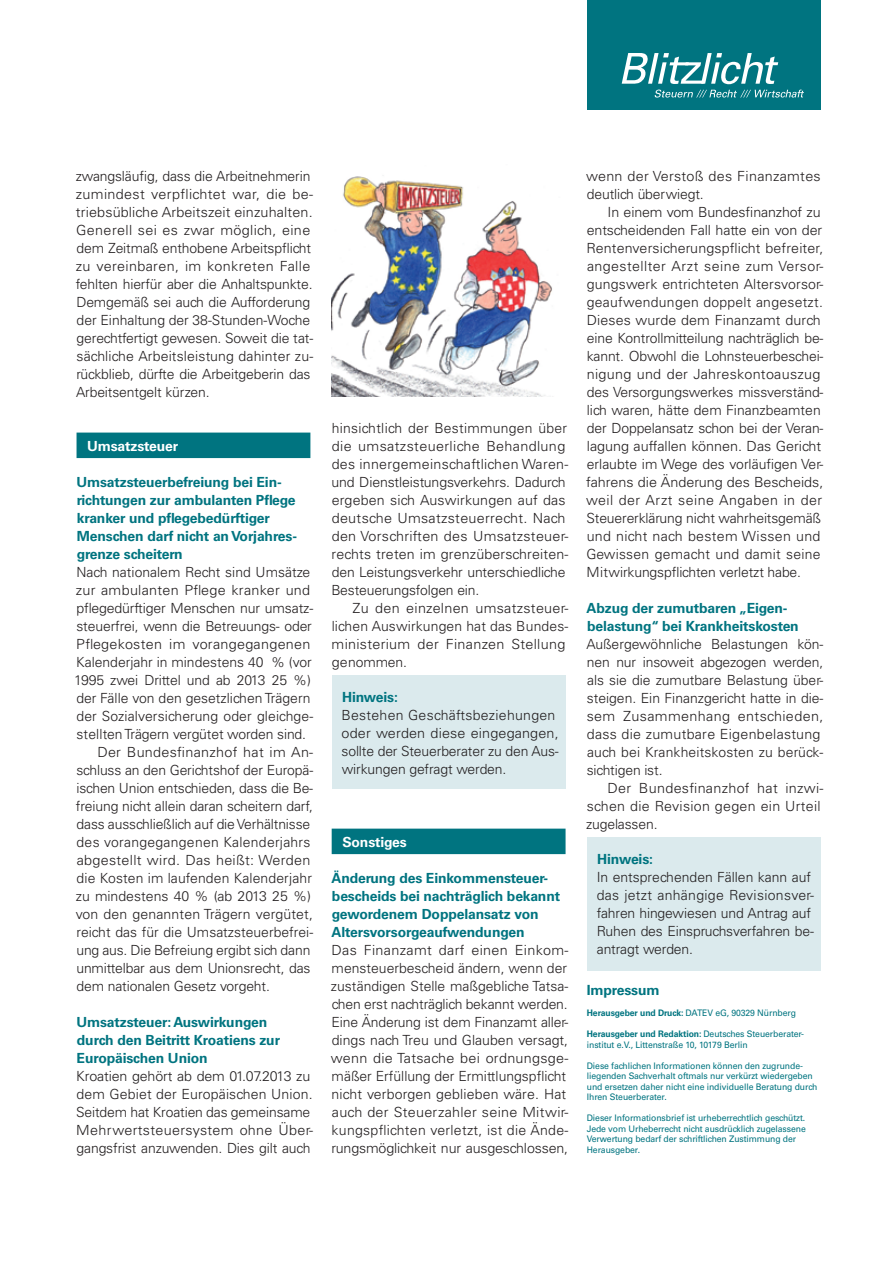
<style>
.page{position:relative;width:893px;height:1263px;background:#fff}
.page>*{position:absolute;margin:0;border:0;box-sizing:border-box;transform-origin:0 0}
.t1{font:300 13.95px/18px "Univers LT Std";color:#231f20}
.t2{font:700 13.95px/18px "Univers LT Std";letter-spacing:-.01em;color:#007480}
.t3{font:300 13.95px/18px "Univers LT Std";letter-spacing:.02em;color:#231f20}
.t4{font:700 13.95px "Univers LT Std";letter-spacing:-.01em;color:#fff}
.t5{font:9px/10.5px "Univers LT Std";letter-spacing:-.01em;color:#007480;scale:.96 1}
.s1{font-weight:700}
</style>
<div class="page">
<div style="left:587px;top:0;width:234px;height:110px;background:#007480"></div>
<svg style="left:622px;top:53px;width:156px;height:31px"></svg>
<svg style="left:655px;top:90px;width:149px;height:8px"></svg>
<div style="left:332px;top:829px;width:234px;height:25px;background:#007480"></div>
<div style="left:332px;top:675px;width:234px;height:113px;background:#dbeaed"></div>
<div style="left:587px;top:837px;width:234px;height:133px;background:#dbeaed"></div>
<div style="left:77px;top:433px;width:233px;height:25px;background:#007480"></div>
<img style="left:332px;top:176px;width:220px;height:220px">
<p class="t1" style="left:76px;top:167px;width:239px">zwangsläufig, dass die Arbeitnehmerin zumindest verpflichtet war, die be&shy;triebsübliche Arbeitszeit einzuhalten.<br>Generell sei es zwar möglich, eine dem Zeitmaß enthobene Arbeitspflicht zu vereinbaren, im konkreten Falle fehlten hierfür aber die Anhaltspunkte.<br>Demgemäß sei auch die Aufforderung der Einhaltung der 38-Stunden-Woche gerechtfertigt gewesen. Soweit die tat&shy;sächliche Arbeitsleistung dahinter zu&shy;rückblieb, dürfte die Arbeitgeberin das Arbeitsentgelt kürzen.</p>
<p class="t4" style="left:87px;top:437px;width:93px">Umsatzsteuer</p>
<p class="t2" style="left:76px;top:473px;width:222px">Umsatzsteuerbefreiung bei Ein&shy;richtungen zur ambulanten Pflege kranker und pflegebedürftiger<br>Menschen darf nicht an Vorjahres&shy;grenze scheitern</p>
<p class="t1" style="left:76px;top:563px;width:235px">Nach nationalem Recht sind Umsätze</p>
<p class="t3" style="left:76px;top:581px;width:236px">zur ambulanten Pflege kranker und</p>
<p class="t1" style="left:77px;top:599px;width:238px">pflegedürftiger Menschen nur umsatz-</p>
<p class="t1" style="left:76px;top:617px;width:237px">steuerfrei, wenn die Betreuungs- oder</p>
<p class="t3" style="left:76px;top:635px;width:236px">Pflegekosten im vorangegangenen</p>
<p class="t1" style="left:76px;top:653px;width:237px">Kalenderjahr in mindestens 40 % (vor</p>
<p class="t1" style="left:74px;top:671px;width:238px">1995 zwei Drittel und ab 2013 25 %)</p>
<p class="t1" style="left:77px;top:689px;width:235px">der Fälle von den gesetzlichen Trägern</p>
<p class="t1" style="left:77px;top:707px;width:238px">der Sozialversicherung oder gleichge-</p>
<p class="t1" style="left:76px;top:725px;width:231px">stellten Trägern vergütet worden sind.</p>
<p class="t3" style="left:97px;top:743px;width:217px">Der Bundesfinanzhof hat im An-</p>
<p class="t1" style="left:76px;top:761px;width:238px">schluss an den Gerichtshof der Europä-</p>
<p class="t1" style="left:76px;top:779px;width:238px">ischen Union entschieden, dass die Be-</p>
<p class="t1" style="left:76px;top:797px;width:239px">freiung nicht allein daran scheitern darf,</p>
<p class="t1" style="left:77px;top:815px;width:235px">dass ausschließlich auf die Verhältnisse</p>
<p class="t3" style="left:77px;top:833px;width:235px">des vorangegangenen Kalenderjahrs</p>
<p class="t3" style="left:77px;top:851px;width:235px">abgestellt wird. Das heißt: Werden</p>
<p class="t1" style="left:77px;top:869px;width:237px">die Kosten im laufenden Kalenderjahr</p>
<p class="t1" style="left:76px;top:887px;width:237px">zu mindestens 40 % (ab 2013 25 %)</p>
<p class="t1" style="left:76px;top:905px;width:239px">von den genannten Trägern vergütet,</p>
<p class="t1" style="left:76px;top:923px;width:238px">reicht das für die Umsatzsteuerbefrei-</p>
<p class="t1" style="left:76px;top:941px;width:236px">ung aus. Die Befreiung ergibt sich dann</p>
<p class="t1" style="left:76px;top:959px;width:236px">unmittelbar aus dem Unionsrecht, das</p>
<p class="t1" style="left:77px;top:977px;width:195px">dem nationalen Gesetz vorgeht.</p>
<p class="t2" style="left:76px;top:1013px;width:205px">Umsatzsteuer: Auswirkungen durch den Beitritt Kroatiens zur<br>Europäischen Union</p>
<p class="t1" style="left:76px;top:1067px;width:239px">Kroatien gehört ab dem 01.07.2013 zu dem Gebiet der Europäischen Union.<br>Seitdem hat Kroatien das gemeinsame Mehrwertsteuersystem ohne Über&shy;gangsfrist anzuwenden. Dies gilt auch</p>
<p class="t1" style="left:331px;top:419px;width:239px">hinsichtlich der Bestimmungen über die umsatzsteuerliche Behandlung des innergemeinschaftlichen Waren&shy;und Dienstleistungsverkehrs. Dadurch ergeben sich Auswirkungen auf das deutsche Umsatzsteuerrecht. Nach den Vorschriften des Umsatzsteuer&shy;rechts treten im grenzüberschreiten&shy;den Leistungsverkehr unterschiedliche Besteuerungsfolgen ein.</p>
<p class="t3" style="left:332px;top:599px;width:238px;text-indent:21px">Zu den einzelnen umsatzsteuer&shy;lichen Auswirkungen hat das Bundes&shy;ministerium der Finanzen Stellung genommen.</p>
<p class="t2" style="left:342px;top:688px;width:57px">Hinweis:</p>
<p class="t1" style="left:342px;top:706px;width:219px">Bestehen Geschäftsbeziehungen oder werden diese eingegangen, sollte der Steuerberater zu den Aus&shy;wirkungen gefragt werden.</p>
<p class="t4" style="left:342px;top:833px;width:66px">Sonstiges</p>
<p class="t2" style="left:331px;top:869px;width:230px">Änderung des Einkommensteuer&shy;bescheids bei nachträglich bekannt gewordenem Doppelansatz von<br>Altersvorsorgeaufwendungen</p>
<p class="t1" style="left:331px;top:941px;width:239px">Das Finanzamt darf einen Einkom&shy;mensteuerbescheid ändern, wenn der zuständigen Stelle maßgebliche Tatsa&shy;chen erst nachträglich bekannt werden.<br>Eine Änderung ist dem Finanzamt aller&shy;dings nach Treu und Glauben versagt, wenn die Tatsache bei ordnungsge&shy;mäßer Erfüllung der Ermittlungspflicht nicht verborgen geblieben wäre. Hat auch der Steuerzahler seine Mitwir&shy;kungspflichten verletzt, ist die Ände&shy;rungsmöglichkeit nur ausgeschlossen,</p>
<p class="t3" style="left:586px;top:167px;width:236px">wenn der Verstoß des Finanzamtes deutlich überwiegt.</p>
<p class="t1" style="left:586px;top:203px;width:239px;text-indent:22px">In einem vom Bundesfinanzhof zu entscheidenden Fall hatte ein von der Rentenversicherungspflicht befreiter, angestellter Arzt seine zum Versor&shy;gungswerk entrichteten Altersvorsor&shy;geaufwendungen doppelt angesetzt.<br>Dieses wurde dem Finanzamt durch eine Kontrollmitteilung nachträglich be&shy;kannt. Obwohl die Lohnsteuerbeschei&shy;nigung und der Jahreskontoauszug des Versorgungswerkes missverständ&shy;lich waren, hätte dem Finanzbeamten der Doppelansatz schon bei der Veran&shy;lagung auffallen können. Das Gericht erlaubte im Wege des vorläufigen Ver&shy;fahrens die Änderung des Bescheids, weil der Arzt seine Angaben in der Steuererklärung nicht wahrheitsgemäß und nicht nach bestem Wissen und Gewissen gemacht und damit seine Mitwirkungspflichten verletzt habe.</p>
<p class="t2" style="left:587px;top:599px;width:214px">Abzug der zumutbaren „Eigen&shy;belastung“ bei Krankheitskosten</p>
<p class="t1" style="left:586px;top:635px;width:239px">Außergewöhnliche Belastungen kön&shy;nen nur insoweit abgezogen werden, als sie die zumutbare Belastung über&shy;steigen. Ein Finanzgericht hatte in die&shy;sem Zusammenhang entschieden, dass die zumutbare Eigenbelastung auch bei Krankheitskosten zu berück&shy;sichtigen ist.</p>
<p class="t3" style="left:586px;top:779px;width:239px;text-indent:22px">Der Bundesfinanzhof hat inzwi&shy;schen die Revision gegen ein Urteil zugelassen.</p>
<p class="t2" style="left:597px;top:850px;width:57px">Hinweis:</p>
<p class="t1" style="left:597px;top:868px;width:219px">In entsprechenden Fällen kann auf das jetzt anhängige Revisionsver&shy;fahren hingewiesen und Antrag auf<br>Ruhen des Einspruchsverfahren be&shy;antragt werden.</p>
<p class="t2" style="left:587px;top:981px;width:74px">Impressum</p>
<p class="t5" style="left:587px;top:1008px;width:219px"><span class="s1">Herausgeber und Druck:</span> DATEV eG, 90329 Nürnberg</p>
<p class="t5" style="left:587px;top:1029px;width:228px"><span class="s1">Herausgeber und Redaktion:</span> Deutsches Steuerberater&shy;institut e.V., Littenstraße 10, 10179 Berlin</p>
<p class="t5" style="left:587px;top:1060px;width:242px">Diese fachlichen Informationen können den zugrunde&shy;liegenden Sachverhalt oftmals nur verkürzt wiedergeben und ersetzen daher nicht eine individuelle Beratung durch Ihren Steuerberater.</p>
<p class="t5" style="left:587px;top:1113px;width:230px">Dieser Informationsbrief ist urheberrechtlich geschützt.<br>Jede vom Urheberrecht nicht ausdrücklich zugelassene Verwertung bedarf der schriftlichen Zustimmung der Herausgeber.</p>
</div>
